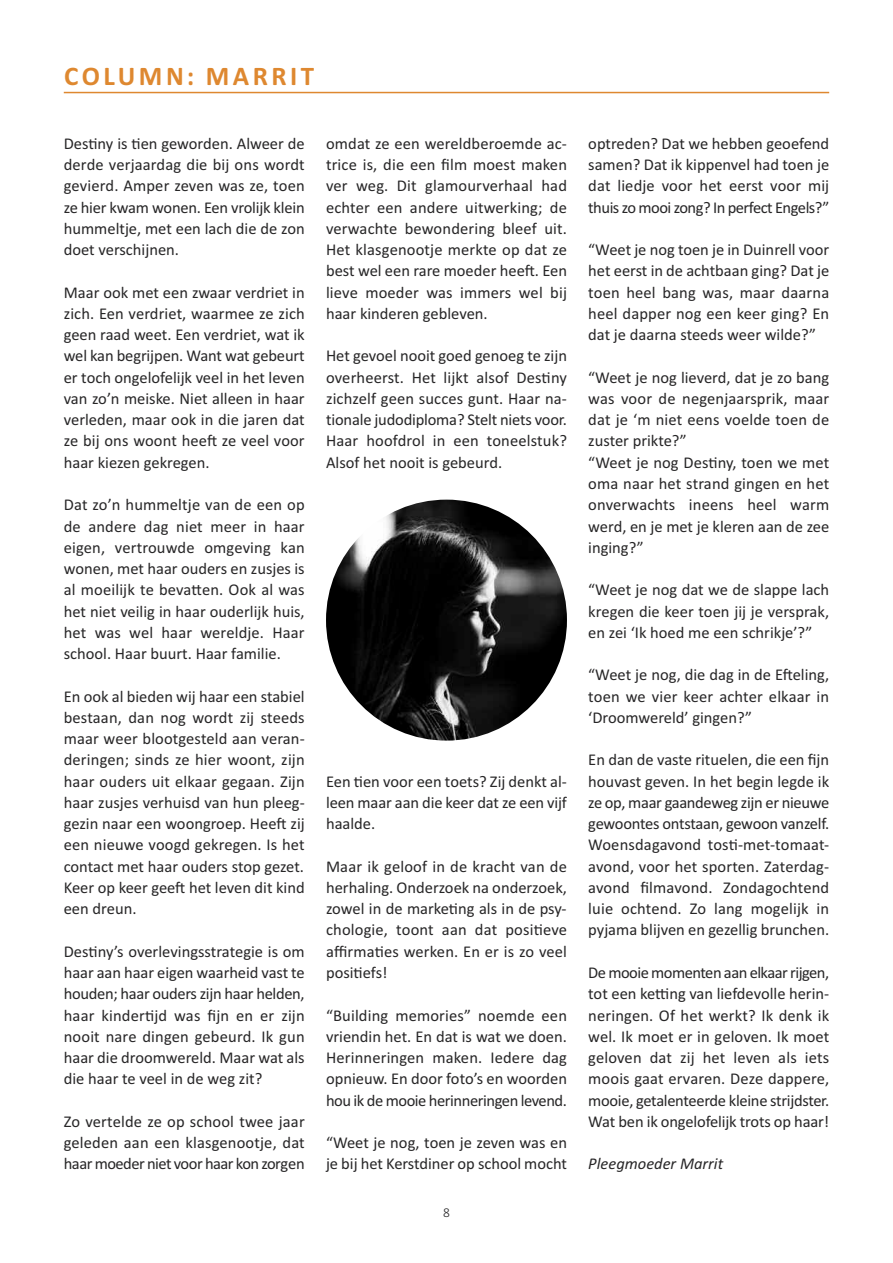
<style>
.page{position:relative;width:893px;height:1263px;background:#fff}
.page>*{position:absolute;margin:0;border:0;box-sizing:border-box;transform-origin:0 0}
.t1{font:700 27px "Calibri";letter-spacing:.13em;color:#de8830}
.t2{font:16.5px/21.3px "Calibri";color:#272627;text-align:justify}
.t3{font:italic 16.5px "Calibri";color:#272627}
.t4{font:300 13.5px "Calibri";color:#272627}
</style>
<div class="page">
<hr style="left:64px;top:92px;width:765px;height:1px;background:#de8830">
<svg style="left:326px;top:500px;width:241px;height:240px"></svg>
<img style="left:326px;top:500px;width:241px;height:241px;border-radius:50%">
<h1 class="t1" style="left:64px;top:60px;width:251px">COLUMN: MARRIT</h1>
<p class="t2" style="left:64px;top:132px;width:242px">Destiny is tien geworden. Alweer de derde verjaardag die bij ons wordt gevierd. Amper zeven was ze, toen ze hier kwam wonen. Een vrolijk klein hummeltje, met een lach die de zon doet verschijnen.</p>
<p class="t2" style="left:64px;top:281px;width:242px">Maar ook met een zwaar verdriet in zich. Een verdriet, waarmee ze zich geen raad weet. Een verdriet, wat ik wel kan begrijpen. Want wat gebeurt er toch ongelofelijk veel in het leven van zo’n meiske. Niet alleen in haar verleden, maar ook in die jaren dat ze bij ons woont heeft ze veel voor haar kiezen gekregen.</p>
<p class="t2" style="left:64px;top:494px;width:242px">Dat zo’n hummeltje van de een op de andere dag niet meer in haar eigen, vertrouwde omgeving kan wonen, met haar ouders en zusjes is al moeilijk te bevatten. Ook al was het niet veilig in haar ouderlijk huis, het was wel haar wereldje. Haar school. Haar buurt. Haar familie.</p>
<p class="t2" style="left:64px;top:685px;width:242px">En ook al bieden wij haar een stabiel bestaan, dan nog wordt zij steeds maar weer blootgesteld aan veran&shy;deringen; sinds ze hier woont, zijn haar ouders uit elkaar gegaan. Zijn haar zusjes verhuisd van hun pleeg&shy;gezin naar een woongroep. Heeft zij een nieuwe voogd gekregen. Is het contact met haar ouders stop gezet.<br>Keer op keer geeft het leven dit kind een dreun.</p>
<p class="t2" style="left:64px;top:940px;width:242px">Destiny’s overlevingsstrategie is om haar aan haar eigen waarheid vast te houden; haar ouders zijn haar helden, haar kindertijd was fijn en er zijn nooit nare dingen gebeurd. Ik gun haar die droomwereld. Maar wat als die haar te veel in de weg zit?</p>
<p class="t2" style="left:64px;top:1110px;width:242px">Zo vertelde ze op school twee jaar geleden aan een klasgenootje, dat haar moeder niet voor haar kon zorgen</p>
<p class="t2" style="left:326px;top:132px;width:242px">omdat ze een wereldberoemde ac&shy;trice is, die een film moest maken ver weg. Dit glamourverhaal had echter een andere uitwerking; de verwachte bewondering bleef uit.<br>Het klasgenootje merkte op dat ze best wel een rare moeder heeft. Een lieve moeder was immers wel bij haar kinderen gebleven.</p>
<p class="t2" style="left:326px;top:345px;width:242px">Het gevoel nooit goed genoeg te zijn overheerst. Het lijkt alsof Destiny zichzelf geen succes gunt. Haar na&shy;tionale judodiploma? Stelt niets voor.<br>Haar hoofdrol in een toneelstuk?<br>Alsof het nooit is gebeurd.</p>
<p class="t2" style="left:326px;top:770px;width:242px">Een tien voor een toets? Zij denkt al&shy;leen maar aan die keer dat ze een vijf haalde.</p>
<p class="t2" style="left:326px;top:855px;width:242px">Maar ik geloof in de kracht van de herhaling. Onderzoek na onderzoek, zowel in de marketing als in de psy&shy;chologie, toont aan dat positieve affirmaties werken. En er is zo veel positiefs!</p>
<p class="t2" style="left:326px;top:1004px;width:242px">“Building memories” noemde een vriendin het. En dat is wat we doen.<br>Herinneringen maken. Iedere dag opnieuw. En door foto’s en woorden hou ik de mooie herinneringen levend.</p>
<p class="t2" style="left:326px;top:1132px;width:242px">“Weet je nog, toen je zeven was en je bij het Kerstdiner op school mocht</p>
<p class="t4" style="left:443px;top:1204px;width:8px">8</p>
<p class="t2" style="left:588px;top:132px;width:242px">optreden? Dat we hebben geoefend samen? Dat ik kippenvel had toen je dat liedje voor het eerst voor mij thuis zo mooi zong? In perfect Engels?”</p>
<p class="t2" style="left:588px;top:239px;width:242px">“Weet je nog toen je in Duinrell voor het eerst in de achtbaan ging? Dat je toen heel bang was, maar daarna heel dapper nog een keer ging? En dat je daarna steeds weer wilde?”</p>
<p class="t2" style="left:588px;top:366px;width:242px;text-align:left">“Weet je nog lieverd, dat je zo bang was voor de negenjaarsprik, maar dat je ‘m niet eens voelde toen de zuster prikte?”<br>“Weet je nog Destiny, toen we met oma naar het strand gingen en het onverwachts ineens heel warm werd, en je met je kleren aan de zee inging?”</p>
<p class="t2" style="left:588px;top:579px;width:242px">“Weet je nog dat we de slappe lach kregen die keer toen jij je versprak, en zei ‘Ik hoed me een schrikje’?”</p>
<p class="t2" style="left:588px;top:664px;width:242px">“Weet je nog, die dag in de Efteling, toen we vier keer achter elkaar in ‘Droomwereld’ gingen?”</p>
<p class="t2" style="left:588px;top:749px;width:242px">En dan de vaste rituelen, die een fijn houvast geven. In het begin legde ik ze op, maar gaandeweg zijn er nieuwe gewoontes ontstaan, gewoon vanzelf.<br>Woensdagavond tosti-met-tomaat&shy;avond, voor het sporten. Zaterdag&shy;avond filmavond. Zondagochtend luie ochtend. Zo lang mogelijk in pyjama blijven en gezellig brunchen.</p>
<p class="t2" style="left:588px;top:962px;width:242px">De mooie momenten aan elkaar rijgen, tot een ketting van liefdevolle herin&shy;neringen. Of het werkt? Ik denk ik wel. Ik moet er in geloven. Ik moet geloven dat zij het leven als iets moois gaat ervaren. Deze dappere, mooie, getalenteerde kleine strijdster.<br>Wat ben ik ongelofelijk trots op haar!</p>
<p class="t3" style="left:588px;top:1154px;width:136px">Pleegmoeder Marrit</p>
</div>
